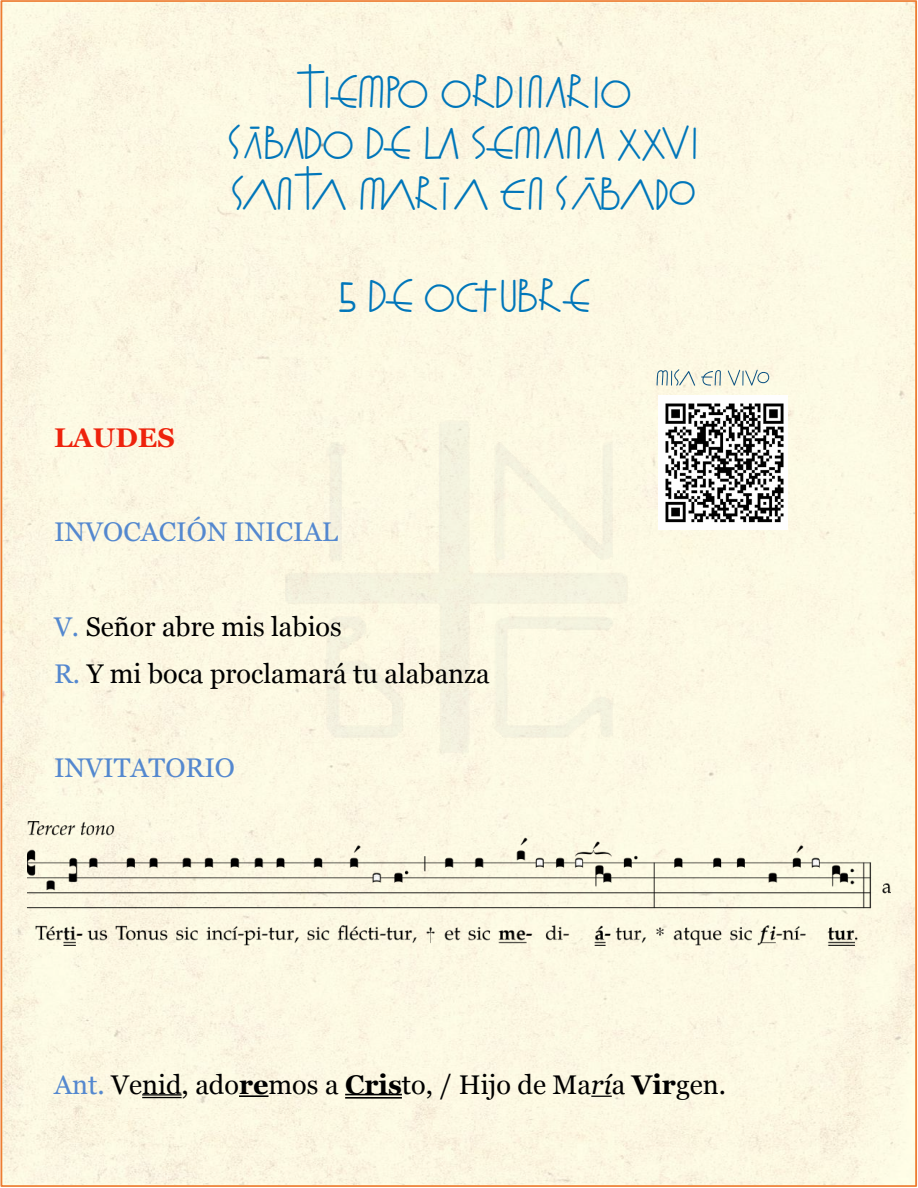
<style>
.page{position:relative;width:918px;height:1188px;background:#fff}
.page>*{position:absolute;margin:0;border:0;box-sizing:border-box;transform-origin:0 0}
.t1{font:45px/51px "Fray Gabriel";color:#0076ba;text-align:center}
.t2{font:27px/47.2px "Georgia";color:#000}
.t3{font:27px "Georgia";color:#5488cf}
.t4{font:700 27px "Georgia";color:#ee220c}
.s1{color:#5488cf}
.s2{font-weight:700}
.s3{font-style:italic}
</style>
<div class="page">
<div style="left:4px;top:3px;width:910px;height:1181px;background:#fdf9e3"></div>
<img style="left:271px;top:416px;width:375px;height:355px">
<hr style="left:142px;top:1094px;width:40px;height:2px;background:#000">
<hr style="left:142px;top:1097px;width:40px;height:1px;background:#000">
<hr style="left:239px;top:1095px;width:30px;height:2px;background:#000">
<hr style="left:345px;top:1094px;width:57px;height:1px;background:#000">
<hr style="left:345px;top:1097px;width:57px;height:2px;background:#000">
<svg style="left:591px;top:1096px;width:21px;height:1px"></svg>
<img style="left:27px;top:821px;width:864px;height:125px">
<svg style="left:657px;top:369px;width:38px;height:17px"></svg>
<svg style="left:701px;top:370px;width:20px;height:16px"></svg>
<svg style="left:728px;top:370px;width:41px;height:16px"></svg>
<img style="left:658px;top:396px;width:130px;height:134px">
<h1 class="t1" style="left:229px;top:64px;width:473px">TIEMPO ORDINARIO<br>SÁBADO DE LA SEMANA XXVI<br>SANTA MARÍA EN SÁBADO</h1>
<p class="t4" style="left:54px;top:417px;width:122px">LAUDES</p>
<h1 class="t1" style="left:340px;top:268px;width:251px">5 DE OCTUBRE</h1>
<p class="t3" style="left:54px;top:512px;width:286px">INVOCACIÓN INICIAL</p>
<p class="t2" style="left:54px;top:602px;width:437px"><span class="s1">V.</span> Señor abre mis labios<br><span class="s1">R.</span> Y mi boca proclamará tu alabanza</p>
<p class="t3" style="left:54px;top:748px;width:183px">INVITATORIO</p>
<p class="t2" style="left:54px;top:1060px;width:674px"><span class="s1">Ant.</span> Venid, ado<span class="s2">re</span>mos a <span class="s2">Cris</span>to, / Hijo de Ma<span class="s3">rí</span>a <span class="s2">Vir</span>gen.</p>
</div>
